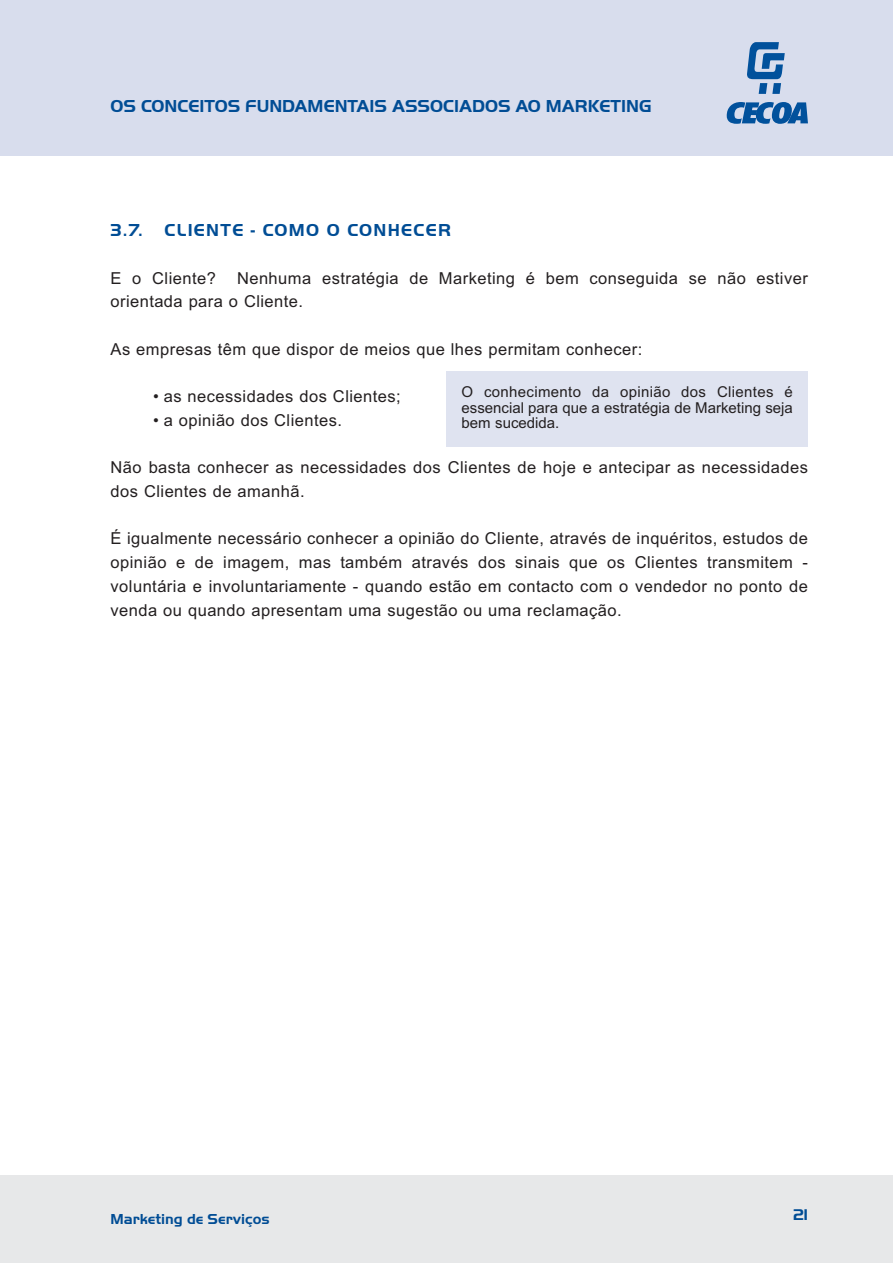
<style>
.page{position:relative;width:893px;height:1263px;background:#fff}
.page>*{position:absolute;margin:0;border:0;box-sizing:border-box;transform-origin:0 0}
.t1{font:700 18px "Handel Got D";color:#014d95}
.t2{font:700 18px "Handel Got D";letter-spacing:.07em;color:#014d95}
.t3{font:16.5px/23.7px "Arial";letter-spacing:.03em;color:#231f20}
.t4{font:15px/15.8px "Arial";color:#231f20;text-align:justify}
.t5{font:700 15px "Handel Got D";color:#014d95}
.t6{font:15px "Handel Gothic BT";color:#014d95}
</style>
<div class="page">
<div style="left:0;top:0;width:893px;height:155px;background:#d8dded"></div>
<div style="left:0;top:1175px;width:893px;height:88px;background:#e7e8e9"></div>
<svg style="left:747px;top:42px;width:38px;height:52px"></svg>
<svg style="left:727px;top:102px;width:81px;height:22px"></svg>
<div style="left:446px;top:371px;width:362px;height:76px;background:#dfe3f0"></div>
<p class="t1" style="left:111px;top:96px;width:542px">OS CONCEITOS FUNDAMENTAIS ASSOCIADOS AO MARKETING</p>
<p class="t2" style="left:111px;top:220px;width:342px">3.7. CLIENTE - COMO O CONHECER</p>
<p class="t3" style="left:111px;top:266px;width:107px">E o Cliente?</p>
<p class="t3" style="left:111px;top:266px;width:699px;text-indent:126px">Nenhuma estratégia de Marketing é bem conseguida se não estiver orientada para o Cliente.</p>
<p class="t3" style="left:111px;top:337px;width:533px">As empresas têm que dispor de meios que lhes permitam conhecer:</p>
<p class="t3" style="left:153px;top:385px;width:249px">• as necessidades dos Clientes;</p>
<p class="t3" style="left:153px;top:408px;width:190px">• a opinião dos Clientes.</p>
<p class="t3" style="left:111px;top:456px;width:699px">Não basta conhecer as necessidades dos Clientes de hoje e antecipar as necessidades dos Clientes de amanhã.</p>
<p class="t3" style="left:111px;top:527px;width:699px;text-align:justify">É igualmente necessário conhecer a opinião do Cliente, através de inquéritos, estudos de opinião e de imagem, mas também através dos sinais que os Clientes transmitem - voluntária e involuntariamente - quando estão em contacto com o vendedor no ponto de venda ou quando apresentam uma sugestão ou uma reclamação.</p>
<p class="t4" style="left:461px;top:384px;width:333px">O conhecimento da opinião dos Clientes é essencial para que a estratégia de Marketing seja bem sucedida.</p>
<p class="t5" style="left:111px;top:1210px;width:161px">Marketing de Serviços</p>
<p class="t6" style="left:793px;top:1205px;width:16px">21</p>
</div>
